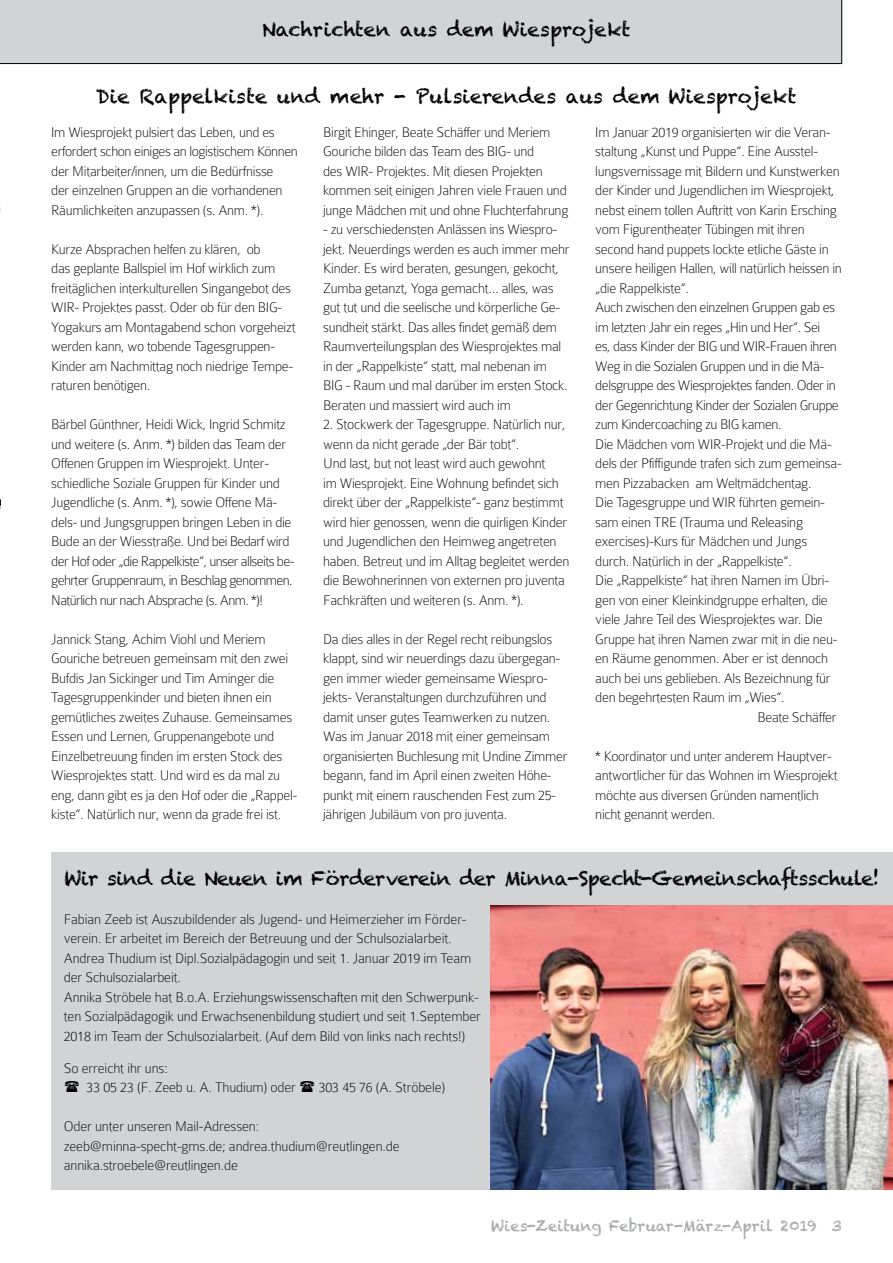
<style>
.page{position:relative;width:893px;height:1263px;background:#fff}
.page>*{position:absolute;margin:0;border:0;box-sizing:border-box;transform-origin:0 0}
.t1{font:19.5px "Chalkduster";letter-spacing:-.01em;color:#000}
.t2{font:19.5px "Chalkduster";letter-spacing:-.03em;color:#000}
.t3{font:100 15px/19.5px "Colaborate";letter-spacing:-.02em;color:#000}
.t4{font:15px "Chalkduster";color:#a7a9ac}
</style>
<div class="page">
<div style="left:0;top:0;width:842px;height:64px;background:#d1d3d4"></div>
<div style="left:51px;top:853px;width:842px;height:337px;background:#d1d3d4"></div>
<img style="left:490px;top:906px;width:403px;height:284px">
<h1 class="t1" style="left:262px;top:18px;width:370px">Nachrichten aus dem Wiesprojekt</h1>
<h1 class="t1" style="left:96px;top:85px;width:702px">Die Rappelkiste und mehr - Pulsierendes aus dem Wiesprojekt</h1>
<p class="t3" style="left:51px;top:122px;width:248px">Im Wiesprojekt pulsiert das Leben, und es erfordert schon einiges an logistischem Können der Mitarbeiter/innen, um die Bedürfnisse<br>der einzelnen Gruppen an die vorhandenen Räumlichkeiten anzupassen (s. Anm. *).</p>
<p class="t3" style="left:51px;top:239px;width:246px">Kurze Absprachen helfen zu klären, ob<br>das geplante Ballspiel im Hof wirklich zum freitäglichen interkulturellen Singangebot des WIR- Projektes passt. Oder ob für den BIG-Yogakurs am Montagabend schon vorgeheizt werden kann, wo tobende Tagesgruppen-Kinder am Nachmittag noch niedrige Tempe&shy;raturen benötigen.</p>
<p class="t3" style="left:51px;top:415px;width:245px">Bärbel Günthner, Heidi Wick, Ingrid Schmitz und weitere (s. Anm. *) bilden das Team der Offenen Gruppen im Wiesprojekt. Unter&shy;schiedliche Soziale Gruppen für Kinder und Jugendliche (s. Anm. *), sowie Offene Mä&shy;dels- und Jungsgruppen bringen Leben in die Bude an der Wiesstraße. Und bei Bedarf wird der Hof oder „die Rappelkiste“, unser allseits be&shy;gehrter Gruppenraum, in Beschlag genommen.<br>Natürlich nur nach Absprache (s. Anm. *)!</p>
<p class="t3" style="left:51px;top:629px;width:248px">Jannick Stang, Achim Viohl und Meriem Gouriche betreuen gemeinsam mit den zwei Bufdis Jan Sickinger und Tim Aminger die Tagesgruppenkinder und bieten ihnen ein gemütliches zweites Zuhause. Gemeinsames Essen und Lernen, Gruppenangebote und Einzelbetreuung finden im ersten Stock des Wiesprojektes statt. Und wird es da mal zu eng, dann gibt es ja den Hof oder die „Rappel&shy;kiste“. Natürlich nur, wenn da grade frei ist.</p>
<p class="t3" style="left:323px;top:122px;width:247px">Birgit Ehinger, Beate Schäffer und Meriem Gouriche bilden das Team des BIG- und<br>des WIR- Projektes. Mit diesen Projekten kommen seit einigen Jahren viele Frauen und junge Mädchen mit und ohne Fluchterfahrung</p>
<p class="t3" style="left:323px;top:220px;width:248px">- zu verschiedensten Anlässen ins Wiespro&shy;jekt. Neuerdings werden es auch immer mehr Kinder. Es wird beraten, gesungen, gekocht, Zumba getanzt, Yoga gemacht… alles, was gut tut und die seelische und körperliche Ge&shy;sundheit stärkt. Das alles findet gemäß dem Raumverteilungsplan des Wiesprojektes mal in der „Rappelkiste“ statt, mal nebenan im BIG - Raum und mal darüber im ersten Stock.<br>Beraten und massiert wird auch im</p>
<p class="t3" style="left:323px;top:415px;width:248px">2. Stockwerk der Tagesgruppe. Natürlich nur, wenn da nicht gerade „der Bär tobt“.<br>Und last, but not least wird auch gewohnt<br>im Wiesprojekt. Eine Wohnung befindet sich direkt über der „Rappelkiste“- ganz bestimmt wird hier genossen, wenn die quirligen Kinder und Jugendlichen den Heimweg angetreten haben. Betreut und im Alltag begleitet werden die Bewohnerinnen von externen pro juventa Fachkräften und weiteren (s. Anm. *).</p>
<p class="t3" style="left:323px;top:629px;width:246px">Da dies alles in der Regel recht reibungslos klappt, sind wir neuerdings dazu übergegan&shy;gen immer wieder gemeinsame Wiespro&shy;jekts- Veranstaltungen durchzuführen und damit unser gutes Teamwerken zu nutzen.<br>Was im Januar 2018 mit einer gemeinsam organisierten Buchlesung mit Undine Zimmer begann, fand im April einen zweiten Höhe&shy;punkt mit einem rauschenden Fest zum 25- jährigen Jubiläum von pro juventa.</p>
<p class="t3" style="left:595px;top:122px;width:237px">Im Januar 2019 organisierten wir die Veran-</p>
<p class="t3" style="left:595px;top:142px;width:224px">staltung „Kunst und Puppe“. Eine Ausstel-</p>
<p class="t3" style="left:595px;top:161px;width:246px">lungsvernissage mit Bildern und Kunstwerken</p>
<p class="t3" style="left:595px;top:181px;width:241px">der Kinder und Jugendlichen im Wiesprojekt,</p>
<p class="t3" style="left:595px;top:200px;width:243px">nebst einem tollen Auftritt von Karin Ersching</p>
<p class="t3" style="left:595px;top:220px;width:211px">vom Figurentheater Tübingen mit ihren</p>
<p class="t3" style="left:595px;top:239px;width:235px">second hand puppets lockte etliche Gäste in</p>
<p class="t3" style="left:595px;top:259px;width:248px">unsere heiligen Hallen, will natürlich heissen in</p>
<p class="t3" style="left:595px;top:278px;width:95px">„die Rappelkiste“.</p>
<p class="t3" style="left:595px;top:298px;width:241px">Auch zwischen den einzelnen Gruppen gab es</p>
<p class="t3" style="left:595px;top:317px;width:227px">im letzten Jahr ein reges „Hin und Her“. Sei</p>
<p class="t3" style="left:595px;top:337px;width:243px">es, dass Kinder der BIG und WIR-Frauen ihren</p>
<p class="t3" style="left:595px;top:356px;width:230px">Weg in die Sozialen Gruppen und in die Mä-</p>
<p class="t3" style="left:595px;top:376px;width:242px">delsgruppe des Wiesprojektes fanden. Oder in</p>
<p class="t3" style="left:595px;top:395px;width:245px">der Gegenrichtung Kinder der Sozialen Gruppe</p>
<p class="t3" style="left:595px;top:415px;width:188px">zum Kindercoaching zu BIG kamen.</p>
<p class="t3" style="left:595px;top:434px;width:238px">Die Mädchen vom WIR-Projekt und die Mä-</p>
<p class="t3" style="left:595px;top:454px;width:248px">dels der Pfiffigunde trafen sich zum gemeinsa-</p>
<p class="t3" style="left:595px;top:473px;width:218px">men Pizzabacken am Weltmädchentag.</p>
<p class="t3" style="left:595px;top:493px;width:231px">Die Tagesgruppe und WIR führten gemein-</p>
<p class="t3" style="left:595px;top:512px;width:209px">sam einen TRE (Trauma und Releasing</p>
<p class="t3" style="left:595px;top:532px;width:213px">exercises)-Kurs für Mädchen und Jungs</p>
<p class="t3" style="left:595px;top:551px;width:198px">durch. Natürlich in der „Rappelkiste“.</p>
<p class="t3" style="left:595px;top:571px;width:235px">Die „Rappelkiste“ hat ihren Namen im Übri-</p>
<p class="t3" style="left:595px;top:590px;width:234px">gen von einer Kleinkindgruppe erhalten, die</p>
<p class="t3" style="left:595px;top:610px;width:229px">viele Jahre Teil des Wiesprojektes war. Die</p>
<p class="t3" style="left:595px;top:629px;width:244px">Gruppe hat ihren Namen zwar mit in die neu-</p>
<p class="t3" style="left:595px;top:649px;width:234px">en Räume genommen. Aber er ist dennoch</p>
<p class="t3" style="left:595px;top:668px;width:237px">auch bei uns geblieben. Als Bezeichnung für</p>
<p class="t3" style="left:595px;top:688px;width:191px">den begehrtesten Raum im „Wies“.</p>
<p class="t3" style="left:757px;top:707px;width:81px">Beate Schäffer</p>
<p class="t3" style="left:595px;top:746px;width:244px">* Koordinator und unter anderem Hauptver&shy;antwortlicher für das Wohnen im Wiesprojekt möchte aus diversen Gründen namentlich nicht genannt werden.</p>
<h1 class="t2" style="left:64px;top:866px;width:817px">Wir sind die Neuen im Förderverein der Minna-Specht-Gemeinschaftsschule!</h1>
<p class="t3" style="left:64px;top:909px;width:419px">Fabian Zeeb ist Auszubildender als Jugend- und Heimerzieher im Förder&shy;verein. Er arbeitet im Bereich der Betreuung und der Schulsozialarbeit.<br>Andrea Thudium ist Dipl.Sozialpädagogin und seit 1. Januar 2019 im Team der Schulsozialarbeit.<br>Annika Ströbele hat B.o.A. Erziehungswissenschaften mit den Schwerpunk&shy;ten Sozialpädagogik und Erwachsenenbildung studiert und seit 1.September 2018 im Team der Schulsozialarbeit. (Auf dem Bild von links nach rechts!)</p>
<p class="t3" style="left:87px;top:1058px;width:211px;text-indent:-23px">So erreicht ihr uns:<br>33 05 23 (F. Zeeb u. A. Thudium) oder</p>
<p class="t3" style="left:319px;top:1078px;width:128px">303 45 76 (A. Ströbele)</p>
<p class="t3" style="left:64px;top:1117px;width:337px">Oder unter unseren Mail-Adressen: zeeb@minna-specht-gms.de; andrea.thudium@reutlingen.de annika.stroebele@reutlingen.de</p>
<p class="t4" style="left:491px;top:1217px;width:353px">Wies-Zeitung Februar-März-April 2019 3</p>
</div>
